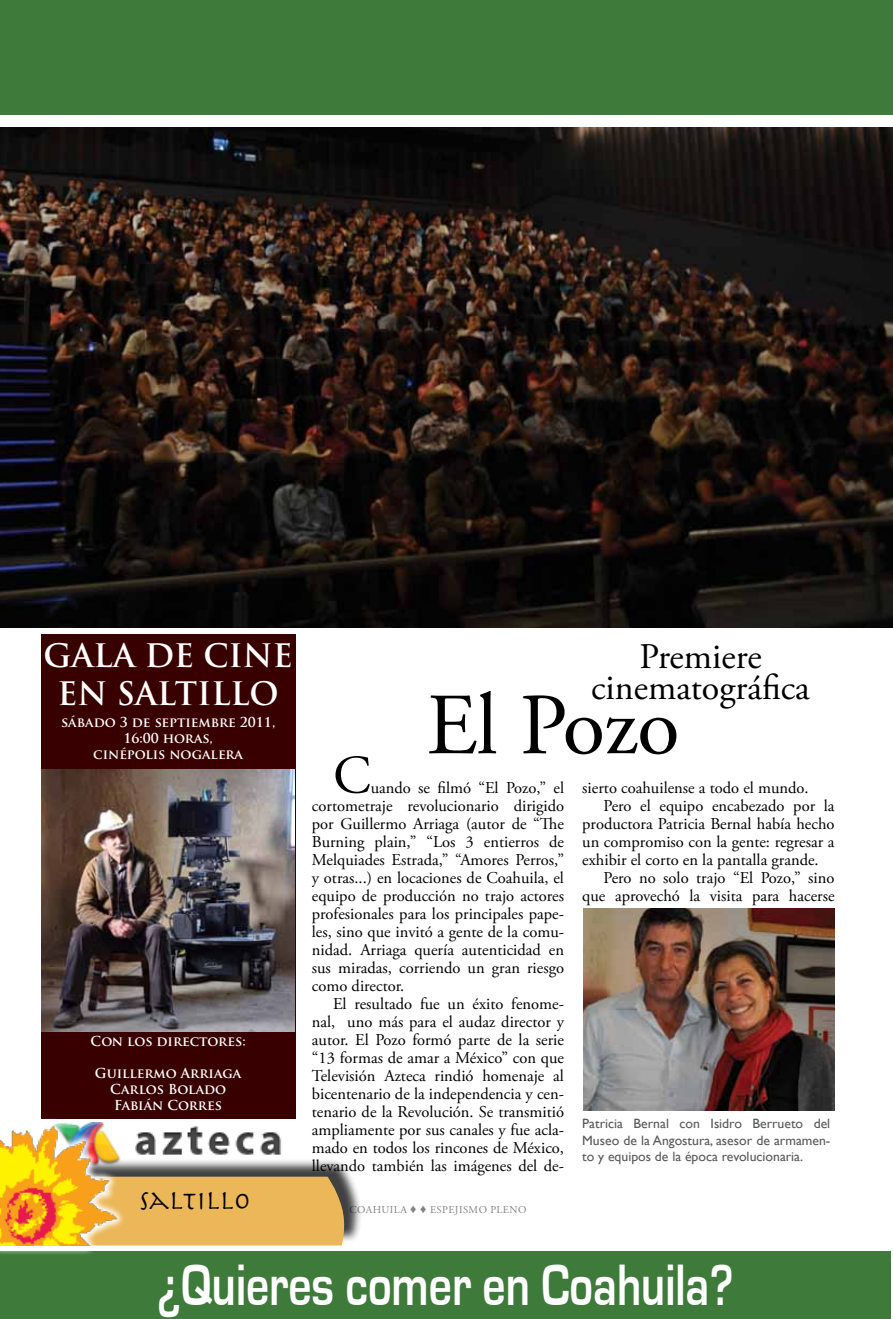
<style>
.page{position:relative;width:893px;height:1319px;background:#fff}
.page>*{position:absolute;margin:0;border:0;box-sizing:border-box;transform-origin:0 0}
.t1{font:87px "Adobe Garamond Pro";color:#000}
.t2{font:700 60.15px "Eurostile";color:#fff;scale:.76 1}
.t3{font:54px "Adobe Garamond Pro";color:#000}
.t4{font:700 43.5px "Eurostile";color:#fff;scale:.76 1}
.t5{font:36px/31.5px "Adobe Garamond Pro";color:#000;text-align:center}
.t6{font:700 31.5px/37.8px "Trajan Pro";color:#fff;text-align:center}
.t7{font:27px "Herculanum";color:#000}
.t8{font:16.5px/18px "Adobe Garamond Pro";color:#000;text-align:justify}
.t9{font:13.5px/16.5px "Gill Sans";color:#58595b;text-align:justify}
.t10{font:700 13.35px/16px "Trajan Pro";color:#fff;text-align:center}
.t11{font:10.5px "Adobe Garamond Pro";letter-spacing:.045em;color:#808285}
</style>
<div class="page">
<div style="left:0;top:1250px;width:891px;height:68px;background:#3e7a3a"></div>
<div style="left:0;top:0;width:893px;height:115px;background:#3e7a3a"></div>
<div style="left:41px;top:634px;width:254px;height:484px;background:#390000"></div>
<img style="left:41px;top:769px;width:254px;height:261px">
<img style="left:135px;top:1126px;width:147px;height:29px">
<img style="left:0;top:128px;width:893px;height:499px">
<img style="left:583px;top:908px;width:252px;height:200px">
<div style="left:43px;top:1157px;width:320px;height:85px;background:#000;opacity:.75"></div>
<div style="left:126px;top:1176px;width:221px;height:69px;background:#ebb758"></div>
<svg style="left:0;top:1118px;width:126px;height:136px"></svg>
<img style="left:0;top:1120px;width:122px;height:125px">
<h3 class="t6" style="left:44px;top:637px;width:250px">GALA DE CINE<br>EN SALTILLO</h3>
<p class="t10" style="left:61px;top:714px;width:216px">sábado 3 de septiembre 2011,<br>16:00 horas,<br>cinépolis nogalera</p>
<p class="t10" style="left:91px;top:1032px;width:157px">Con los directores:</p>
<p class="t10" style="left:95px;top:1065px;width:148px">Guillermo Arriaga<br>Carlos Bolado<br>Fabián Corres</p>
<h3 class="t7" style="left:139px;top:1183px;width:114px">SALTILLO</h3>
<h3 class="t5" style="left:591px;top:642px;width:220px">Premiere cinematográfica</h3>
<h1 class="t1" style="left:427px;top:673px;width:254px">El Pozo</h1>
<p class="t8" style="left:582px;top:778px;width:228px">sierto coahuilense a todo el mundo.</p>
<p class="t8" style="left:603px;top:796px;width:233px">Pero el equipo encabezado por la</p>
<p class="t8" style="left:582px;top:814px;width:254px">productora Patricia Bernal había hecho</p>
<p class="t8" style="left:582px;top:832px;width:254px">un compromiso con la gente: regresar a</p>
<p class="t8" style="left:582px;top:850px;width:238px">exhibir el corto en la pantalla grande.</p>
<p class="t8" style="left:603px;top:868px;width:233px">Pero no solo trajo “El Pozo,” sino</p>
<p class="t8" style="left:582px;top:886px;width:254px">que aprovechó la visita para hacerse</p>
<h3 class="t3" style="left:333px;top:742px;width:39px">C</h3>
<p class="t8" style="left:312px;top:778px;width:254px;text-indent:59px">uando se filmó “El Pozo,” el cortometraje revolucionario dirigido por Guillermo Arriaga (autor de “The Burning plain,” “Los 3 entierros de Melquiades Estrada,” “Amores Perros,” y otras...) en locaciones de Coahuila, el equipo de producción no trajo actores profesionales para los principales pape&shy;les, sino que invitó a gente de la comu&shy;nidad. Arriaga quería autenticidad en sus miradas, corriendo un gran riesgo como director.</p>
<p class="t8" style="left:312px;top:994px;width:254px;text-indent:21px">El resultado fue un éxito fenome&shy;nal, uno más para el audaz director y autor. El Pozo formó parte de la serie “13 formas de amar a México” con que Televisión Azteca rindió homenaje al bicentenario de la independencia y cen&shy;tenario de la Revolución. Se transmitió ampliamente por sus canales y fue acla&shy;mado en todos los rincones de México, llevando también las imágenes del de-</p>
<p class="t9" style="left:582px;top:1114px;width:250px">Patricia Bernal con Isidro Berrueto del Museo de la Angostura, asesor de armamen&shy;to y equipos de la época revolucionaria.</p>
<p class="t11" style="left:349px;top:1203px;width:179px">Coahuila ♦ ♦ espejismo pleno</p>
<h2 class="t2" style="left:157px;top:1252px;width:760px">¿Quieres comer en Coahuila?</h2>
<h3 class="t4" style="left:68px;top:1261px;width:996px">http://www.coahuila.in/Coahuila/restaurantes.html</h3>
</div>
